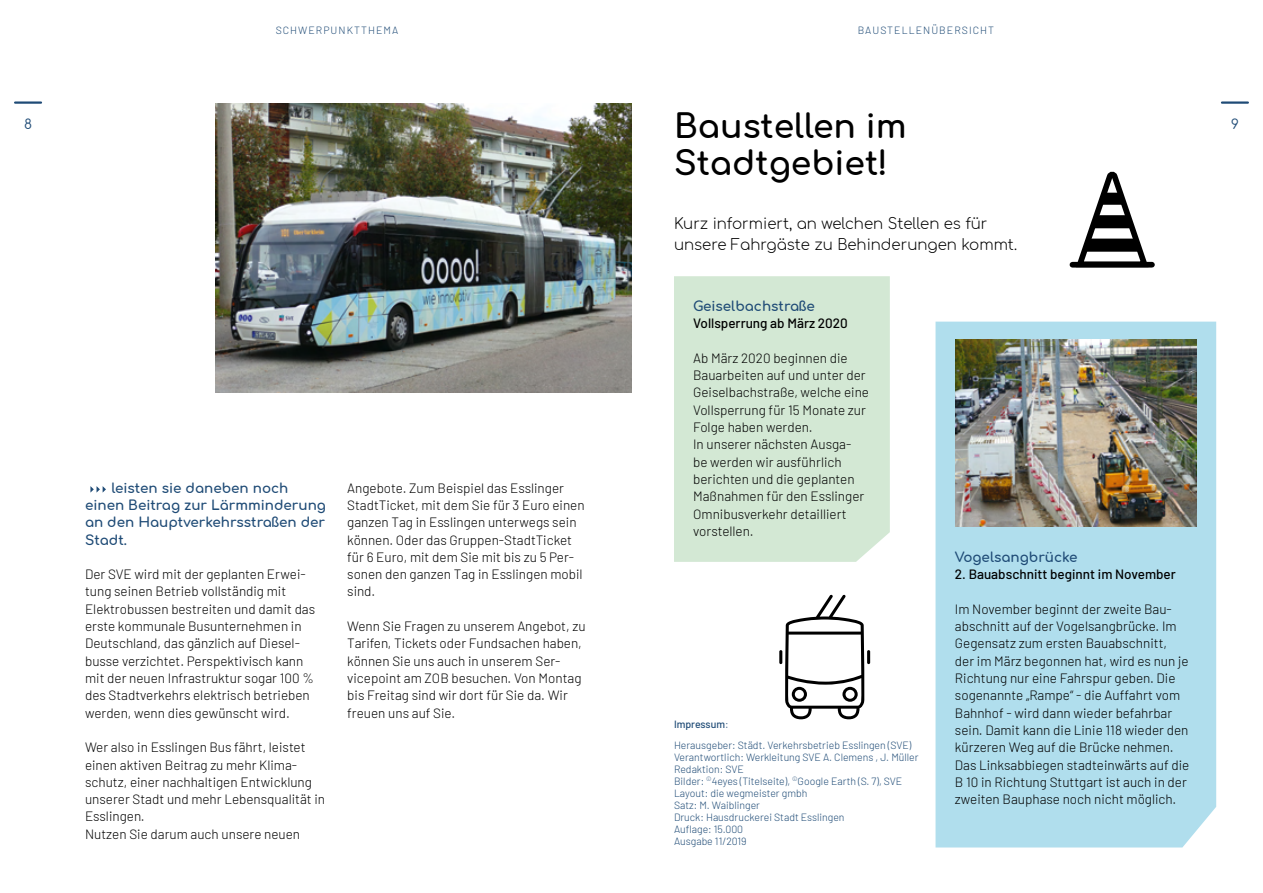
<style>
.page{position:relative;width:1263px;height:893px;background:#fff}
.page>*{position:absolute;margin:0;border:0;box-sizing:border-box;transform-origin:0 0}
.t1{font:700 33px/37.5px "Comfortaa";color:#000}
.t2{font:300 15px/21px "Comfortaa";color:#000}
.t3{font:300 13.5px/17.2px "Barlow";color:#000}
.t4{font:700 13.5px/17.2px "Comfortaa";color:#1f4b76}
.t5{font:500 13.5px "Barlow";color:#000}
.t6{font:13.5px "Comfortaa";color:#1f4b76}
.t7{font:300 10.5px/12px "Barlow";color:#1f4b76}
.s1{font-weight:500}
</style>
<div class="page">
<hr style="left:15px;top:101px;width:26px;height:3px;background:#1f4b76">
<hr style="left:1222px;top:101px;width:26px;height:3px;background:#1f4b76">
<div style="left:935px;top:322px;width:281px;height:525px;background:#b0deed"></div>
<svg style="left:1073px;top:171px;width:79px;height:91px"></svg>
<div style="left:1072px;top:262px;width:80px;height:6px;background:#000"></div>
<img style="left:955px;top:339px;width:242px;height:187px">
<div style="left:674px;top:276px;width:216px;height:286px;background:#d3e8d4"></div>
<img style="left:216px;top:103px;width:415px;height:290px">
<svg style="left:90px;top:486px;width:16px;height:7px"></svg>
<hr style="left:779px;top:650px;width:3px;height:14px;background:#000;border-radius:2px">
<svg style="left:785px;top:595px;width:79px;height:124px"></svg>
<hr style="left:867px;top:650px;width:3px;height:14px;background:#000;border-radius:2px">
<p class="t7" style="left:276px;top:23px;width:56px">Schwerpunk</p>
<p class="t7" style="left:354px;top:23px;width:46px">tthema</p>
<p class="t7" style="left:858px;top:23px;width:45px">Baustellen</p>
<p class="t7" style="left:931px;top:23px;width:64px">übersicht</p>
<h1 class="t1" style="left:674px;top:103px;width:234px">Baustellen im<br>Stadtgebiet!</h1>
<p class="t2" style="left:674px;top:210px;width:344px">Kurz informiert, an welchen Stellen es für unsere Fahrgäste zu Behinderungen kommt.</p>
<p class="t6" style="left:24px;top:112px;width:10px">8</p>
<p class="t6" style="left:1231px;top:112px;width:9px">9</p>
<p class="t4" style="left:85px;top:478px;width:242px;text-indent:26px">leisten sie daneben noch einen Beitrag zur Lärmminderung an den Hauptverkehrsstraßen der<br>Stadt.</p>
<p class="t3" style="left:85px;top:565px;width:232px">Der SVE wird mit der geplanten Erwei&shy;tung seinen Betrieb vollständig mit Elektrobussen bestreiten und damit das erste kommunale Busunternehmen in Deutschland, das gänzlich auf Diesel&shy;busse verzichtet. Perspektivisch kann mit der neuen I nfrastruktur sogar 100 % des Stadtverkehrs elektrisch betrieben werden, wenn dies gewünscht wird.</p>
<p class="t3" style="left:85px;top:738px;width:242px">Wer also in Esslingen Bus fährt, leistet einen aktiven Beitrag zu mehr Klima&shy;schutz, einer nachhaltigen Entwicklung unserer Stadt und mehr Lebensqualität in Esslingen.<br>Nutzen Sie darum auch unsere neuen</p>
<p class="t3" style="left:347px;top:478px;width:239px">Angebote. Zum Beispiel das Esslinger StadtTicket, mit dem Sie für 3 Euro einen ganzen Tag in Esslingen unterwegs sein können. Oder das Gruppen-StadtTicket für 6 Euro, mit dem Sie mit bis zu 5 Per&shy;sonen den ganzen Tag in Esslingen mobil sind.</p>
<p class="t3" style="left:347px;top:617px;width:240px">Wenn Sie Fragen zu unserem Angebot, zu Tarifen, Tickets oder Fundsachen haben, können Sie uns auch in unserem Ser&shy;vicepoint am ZO B besuchen. Von M ontag bis Freitag sind wir dort für Sie da. Wir freuen uns auf Sie.</p>
<p class="t4" style="left:693px;top:296px;width:123px">Geiselbachstraße</p>
<p class="t5" style="left:693px;top:313px;width:156px">Vollsperrung ab März 2020</p>
<p class="t3" style="left:693px;top:348px;width:177px">Ab März 2020 beginnen die<br>Bauarbeiten auf und unter der<br>Geiselbachstraße, welche eine<br>Vollsperrung für 15 Monate zur<br>Folge haben werden.<br>I n unserer nächsten Ausga&shy;be werden wir ausführlich berichten und die geplanten<br>Maßnahmen für den Esslinger<br>Omnibusverkehr detailliert vorstellen.</p>
<p class="t7" style="left:674px;top:713px;width:239px;line-height:20.5px"><span class="s1">Impressum</span>:<br>Herausgeber: Städt. Verkehrsbetrieb Esslingen (SVE)</p>
<p class="t7" style="left:674px;top:750px;width:246px">Verantwortlich: Werkleitung SVE A. Clemens , J. M üller<br>Redaktion: SVE<br>Bilder: <sup>©</sup>4eyes (Titelseite), <sup>©</sup>Google Earth (S. 7), SVE<br>Layout: die wegmeister gmbh<br>Satz: M . Waiblinger<br>Druck: Hausdruckerei Stadt Esslingen<br>Auflage: 15.000<br>Ausgabe 11/2019</p>
<p class="t4" style="left:955px;top:547px;width:124px">Vogelsangbrücke</p>
<p class="t5" style="left:955px;top:564px;width:222px">2. Bauabschnitt beginnt im November</p>
<p class="t3" style="left:955px;top:599px;width:236px">I m November beginnt der zweite Bau&shy;abschnitt auf der Vogelsangbrücke. I m Gegensatz zum ersten Bauabschnitt, der im März begonnen hat, wird es nun je Richtung nur eine Fahrspur geben. Die sogenannte „Rampe“ - die Auffahrt vom Bahnhof - wird dann wieder befahrbar sein. Damit kann die Linie 118 wieder den kürzeren Weg auf die Brücke nehmen.<br>Das Linksabbiegen stadteinwärts auf die B 10 in Richtung Stuttgart ist auch in der zweiten Bauphase noch nicht möglich.</p>
</div>
